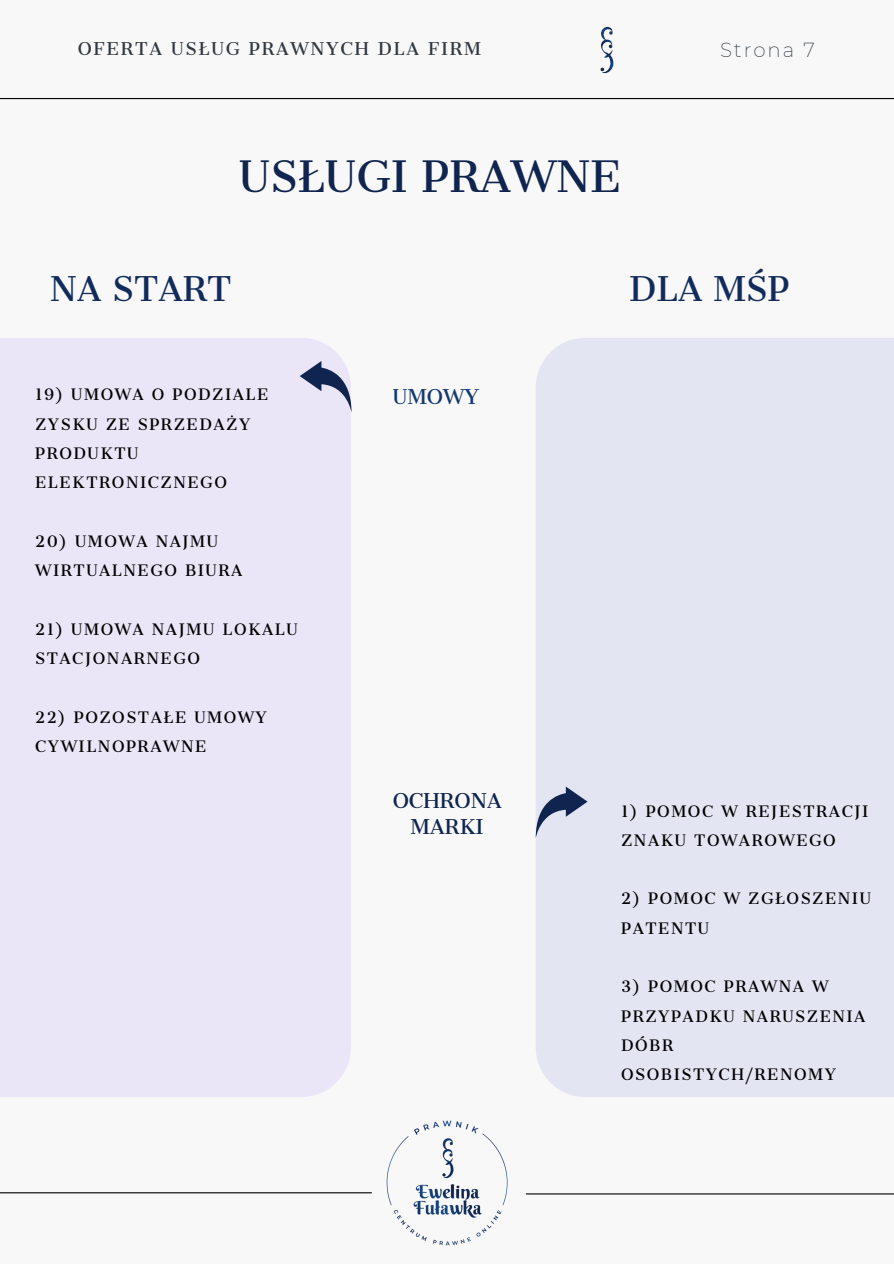
<style>
.page{position:relative;width:894px;height:1264px;background:#fff}
.page>*{position:absolute;margin:0;border:0;box-sizing:border-box;transform-origin:0 0}
.t1{font:41.25px "Cantata One";color:#0f254f}
.t2{font:32.55px "Cantata One";color:#112c5b}
.t3{font:200 19.8px "Montserrat";letter-spacing:.1em;color:#303841}
.t4{font:19.5px/26px "Cantata One";color:#0f254f;text-align:center}
.t5{font:19.5px "Cantata One";color:#143970}
.t6{font:16.8px "Cantata One";letter-spacing:.1em;color:#303841}
.t7{font:15px/29.2px "Cantata One";letter-spacing:.1em;color:#000}
</style>
<div class="page">
<div style="left:0;top:0;width:893px;height:1263px;background:#f8f8f8"></div>
<div style="left:536px;top:338px;width:357px;height:759px;background:#e4e5f3"></div>
<div style="left:0;top:338px;width:351px;height:759px;background:#ebe5f8"></div>
<svg style="left:299px;top:361px;width:52px;height:51px;background:#acaec7"></svg>
<svg style="left:535px;top:786px;width:52px;height:52px;background:#a8afc5"></svg>
<img style="left:386px;top:1120px;width:122px;height:126px">
<hr style="left:0;top:1192px;width:371px;height:1px;background:#000">
<hr style="left:526px;top:1193px;width:367px;height:1px;background:#000">
<hr style="left:0;top:98px;width:893px;height:1px;background:#000">
<img style="left:600px;top:26px;width:14px;height:48px">
<p class="t6" style="left:78px;top:39px;width:404px">OFERTA USŁUG PRAWNYCH DLA FIRM</p>
<p class="t3" style="left:719px;top:38px;width:96px">Strona 7</p>
<p class="t1" style="left:239px;top:151px;width:384px">USŁUGI PRAWNE</p>
<p class="t2" style="left:50px;top:268px;width:183px">NA START</p>
<p class="t2" style="left:629px;top:268px;width:161px">DLA MŚP</p>
<p class="t7" style="left:35px;top:380px;width:235px">19) UMOWA O PODZIALE<br>ZYSKU ZE SPRZEDAŻY<br>PRODUKTU<br>ELEKTRONICZNEGO</p>
<p class="t7" style="left:35px;top:526px;width:209px">20) UMOWA NAJMU<br>WIRTUALNEGO BIURA</p>
<p class="t7" style="left:35px;top:614px;width:264px">21) UMOWA NAJMU LOKALU<br>STACJONARNEGO</p>
<p class="t7" style="left:35px;top:702px;width:233px">22) POZOSTAŁE UMOWY<br>CYWILNOPRAWNE</p>
<p class="t5" style="left:392px;top:385px;width:88px">UMOWY</p>
<p class="t4" style="left:392px;top:787px;width:110px">OCHRONA<br>MARKI</p>
<p class="t7" style="left:621px;top:796px;width:249px">1) POMOC W REJESTRACJI<br>ZNAKU TOWAROWEGO</p>
<p class="t7" style="left:621px;top:884px;width:251px">2) POMOC W ZGŁOSZENIU<br>PATENTU</p>
<p class="t7" style="left:621px;top:972px;width:246px">3) POMOC PRAWNA W<br>PRZYPADKU NARUSZENIA<br>DÓBR<br>OSOBISTYCH/RENOMY</p>
</div>
